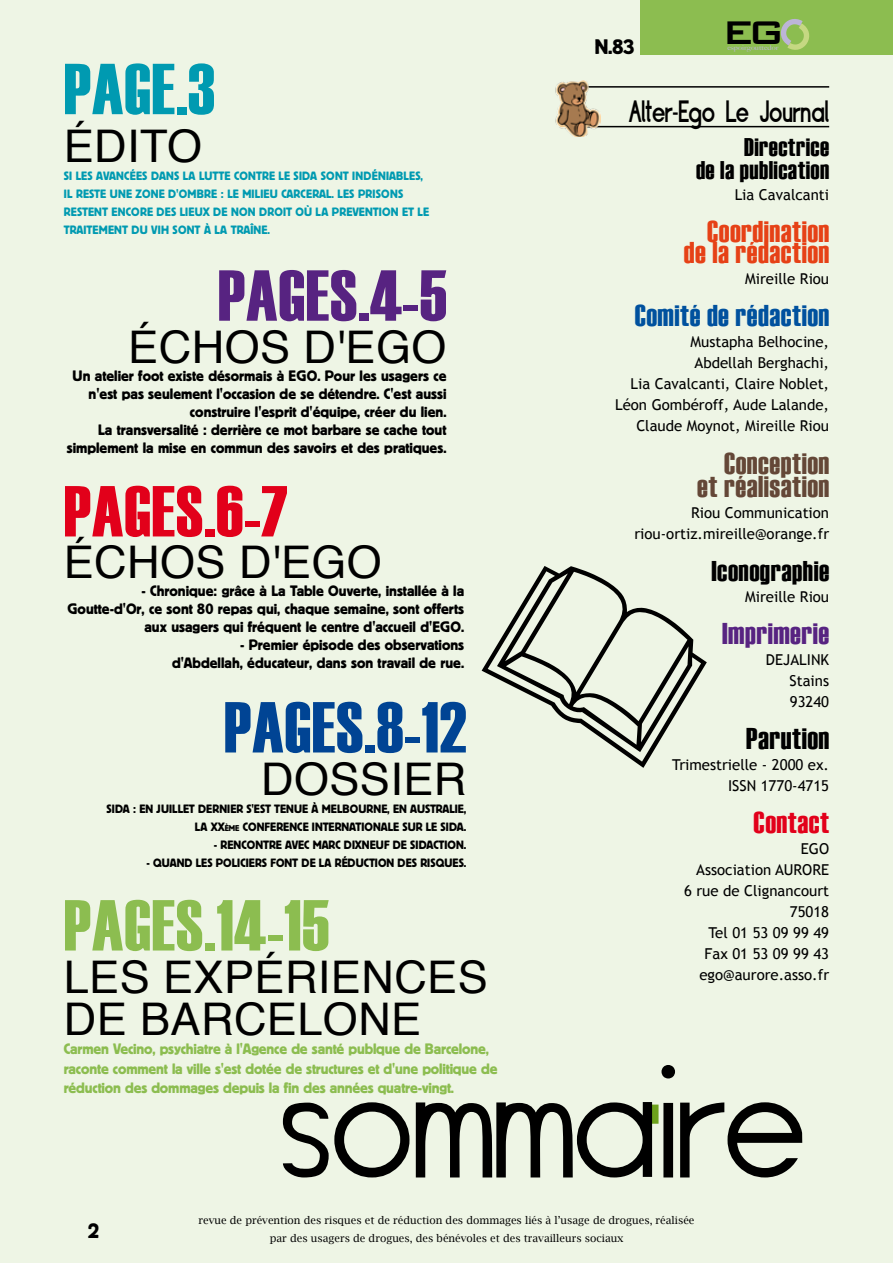
<style>
.page{position:relative;width:893px;height:1263px;background:#eef5e5}
.page>*{position:absolute;margin:0;border:0;box-sizing:border-box;transform-origin:0 0}
.t1{font:300 150px "Siple";letter-spacing:-.01em;color:#000}
.t2{font:72px "Haettenschweiler";letter-spacing:.01em;color:#8cbd50}
.t3{font:72px "Haettenschweiler";letter-spacing:.01em;color:#004494}
.t4{font:72px "Haettenschweiler";letter-spacing:.01em;color:#572381}
.t5{font:72px "Haettenschweiler";letter-spacing:.01em;color:#e2001a}
.t6{font:72px "Haettenschweiler";color:#009ab1}
.t7{font:45px/42px "Helvetica";letter-spacing:.01em;color:#000}
.t8{font:500 43.8px "Bank Gothic";color:#000}
.t9{font:30px "Haettenschweiler";letter-spacing:.02em;color:#e64116}
.t10{font:30px/22.5px "Haettenschweiler";letter-spacing:.02em;color:#644737;text-align:right}
.t11{font:30px "Haettenschweiler";letter-spacing:.02em;color:#00519e}
.t12{font:30px "Haettenschweiler";letter-spacing:.02em;color:#572381}
.t13{font:30px "Haettenschweiler";letter-spacing:.02em;color:#000}
.t14{font:30px "Haettenschweiler";letter-spacing:.02em;color:#e2001a}
.t15{font:600 28.8px "Siple";color:#000;scale:.83 1}
.t16{font:28.5px "Haettenschweiler";letter-spacing:.02em;color:#000}
.t17{font:25.5px/22.5px "Haettenschweiler";letter-spacing:.02em;color:#000;text-align:right}
.t18{font:21px "Block BE";color:#000}
.t19{font:15px/18px "Block BE";color:#000;text-align:right}
.t20{font:15px/21px "Trebuchet MS";color:#000;text-align:right}
.t21{font:15px/19.5px "Block BE";letter-spacing:-.01em;color:#8cbd50}
.t22{font:12px/18px "Block BE";letter-spacing:.02em;color:#009ab1}
.t23{font:12px/18px "Block BE";letter-spacing:.01em;color:#000;text-align:right}
.t24{font:10.5px/18px "Lucida Bright";color:#000;text-align:center}
.t25{font:500 6.6px "Big Caslon";color:#bcb5d7;scale:1.18 1}
.s1{font-size:8.4px}
</style>
<div class="page">
<div style="left:649px;top:1104px;width:9px;height:20px;background:#6da11c"></div>
<hr style="left:572px;top:86px;width:257px;height:2px;background:#000">
<hr style="left:572px;top:126px;width:257px;height:1px;background:#000">
<img style="left:555px;top:80px;width:46px;height:56px">
<div style="left:640px;top:0;width:253px;height:54px;background:#8cbd50"></div>
<svg style="left:780px;top:19px;width:30px;height:31px"></svg>
<h3 class="t18" style="left:595px;top:35px;width:41px">N.83</h3>
<h3 class="t8" style="left:722px;top:-1px;width:65px">EG</h3>
<p class="t25" style="left:728px;top:43px;width:45px">espoirgouttedor</p>
<h2 class="t6" style="left:64px;top:48px;width:152px">Page.3</h2>
<h3 class="t7" style="left:64px;top:127px;width:140px">ÉDITO</h3>
<p class="t22" style="left:64px;top:166px;width:367px">SI LES AVANCÉES DANS LA LUTTE CONTRE LE SIDA SONT INDÉNIABLES, IL RESTE UNE ZONE D'OMBRE : LE MILIEU CARCERAL. LES PRISONS RESTENT ENCORE DES LIEUX DE NON DROIT OÙ LA PREVENTION ET LE TRAITEMENT DU VIH SONT À LA TRAÎNE.</p>
<h2 class="t4" style="left:218px;top:254px;width:230px">Pages.4-5</h2>
<h3 class="t7" style="left:128px;top:327px;width:316px">ÉCHOS D'EGO</h3>
<p class="t19" style="left:67px;top:366px;width:381px">Un atelier foot existe désormais à EGO. Pour les usagers ce n'est pas seulement l'occasion de se détendre. C'est aussi construire l'esprit d'équipe, créer du lien.<br>La transversalité : derrière ce mot barbare se cache tout simplement la mise en commun des savoirs et des pratiques.</p>
<h2 class="t5" style="left:64px;top:470px;width:225px">Pages.6-7</h2>
<h3 class="t7" style="left:64px;top:543px;width:316px">ÉCHOS D'EGO</h3>
<p class="t19" style="left:68px;top:582px;width:398px">- Chronique: grâce à La Table Ouverte, installée à la<br>Goutte-d'Or, ce sont 80 repas qui, chaque semaine, sont offerts aux usagers qui fréquent le centre d'accueil d'EGO.</p>
<p class="t19" style="left:172px;top:636px;width:294px">- Premier épisode des observations d'Abdellah, éducateur, dans son travail de rue.</p>
<h2 class="t3" style="left:224px;top:686px;width:244px">Pages.8-12</h2>
<h3 class="t7" style="left:261px;top:759px;width:207px">DOSSIER</h3>
<p class="t23" style="left:107px;top:799px;width:361px">SIDA : EN JUILLET DERNIER S'EST TENUE À MELBOURNE, EN AUSTRALIE,<br>LA XX<span class="s1">ème</span> CONFERENCE INTERNATIONALE SUR LE SIDA.</p>
<p class="t23" style="left:214px;top:835px;width:254px">- RENCONTRE AVEC MARC DIXNEUF DE SIDACTION.</p>
<p class="t23" style="left:147px;top:853px;width:321px">- QUAND LES POLICIERS FONT DE LA RÉDUCTION DES RISQUES.</p>
<h2 class="t2" style="left:64px;top:884px;width:267px">Pages.14-15</h2>
<h3 class="t7" style="left:64px;top:957px;width:421px">LES EXPÉRI ENCES<br>DE BARCELONE</h3>
<p class="t21" style="left:64px;top:1038px;width:435px">Carmen Vecino, psychiatre à l'Agence de santé publque de Barcelone, raconte comment la ville s'est dotée de structures et d'une politique de réduction des dommages depuis la fin des années quatre-vingt.</p>
<h3 class="t15" style="left:629px;top:92px;width:243px">Alter-Ego Le Journal</h3>
<h3 class="t17" style="left:696px;top:135px;width:135px">Directrice<br>de la publication</h3>
<p class="t20" style="left:735px;top:184px;width:96px">Lia Cavalcanti</p>
<h3 class="t9" style="left:707px;top:214px;width:123px">Coordination</h3>
<h3 class="t9" style="left:684px;top:235px;width:147px">de la rédaction</h3>
<p class="t20" style="left:745px;top:268px;width:85px">Mireille Riou</p>
<h3 class="t11" style="left:635px;top:298px;width:196px">Comité de rédaction</h3>
<p class="t20" style="left:615px;top:331px;width:215px">Mustapha Belhocine,<br>Abdellah Berghachi,<br>Lia Cavalcanti, Claire Noblet,<br>Léon Gombéroff, Aude Lalande,<br>Claude Moynot, Mireille Riou</p>
<h3 class="t10" style="left:697px;top:451px;width:133px">Conception et réalisation</h3>
<p class="t20" style="left:634px;top:502px;width:196px">Riou Communication riou-ortiz.mireille@orange.fr</p>
<h3 class="t16" style="left:711px;top:554px;width:119px">Iconographie</h3>
<p class="t20" style="left:745px;top:586px;width:85px">Mireille Riou</p>
<h3 class="t12" style="left:722px;top:616px;width:109px">Imprimerie</h3>
<p class="t20" style="left:790px;top:649px;width:41px;text-align:justify;text-indent:-24px">DEJALINK Stains 93240</p>
<h3 class="t13" style="left:746px;top:721px;width:85px">Parution</h3>
<p class="t20" style="left:672px;top:754px;width:158px">Trimestrielle - 2000 ex.<br>ISSN 1770-4715</p>
<h3 class="t14" style="left:754px;top:805px;width:77px">Contact</h3>
<p class="t20" style="left:684px;top:838px;width:147px">EGO<br>Association AURORE<br>6 rue de Clignancourt<br>75018<br>Tel 01 53 09 99 49<br>Fax 01 53 09 99 43 ego@aurore.asso.fr</p>
<h1 class="t1" style="left:283px;top:1029px;width:527px">sommaire</h1>
<h3 class="t18" style="left:88px;top:1219px;width:12px">2</h3>
<h3 class="t18" style="left:94px;top:1219px;width:12px">2</h3>
<p class="t24" style="left:199px;top:1211px;width:497px">revue de prévention des risques et de réduction des dommages liés à l’usage de drogues, réalisée par des usagers de drogues, des bénévoles et des travailleurs sociaux</p>
</div>
